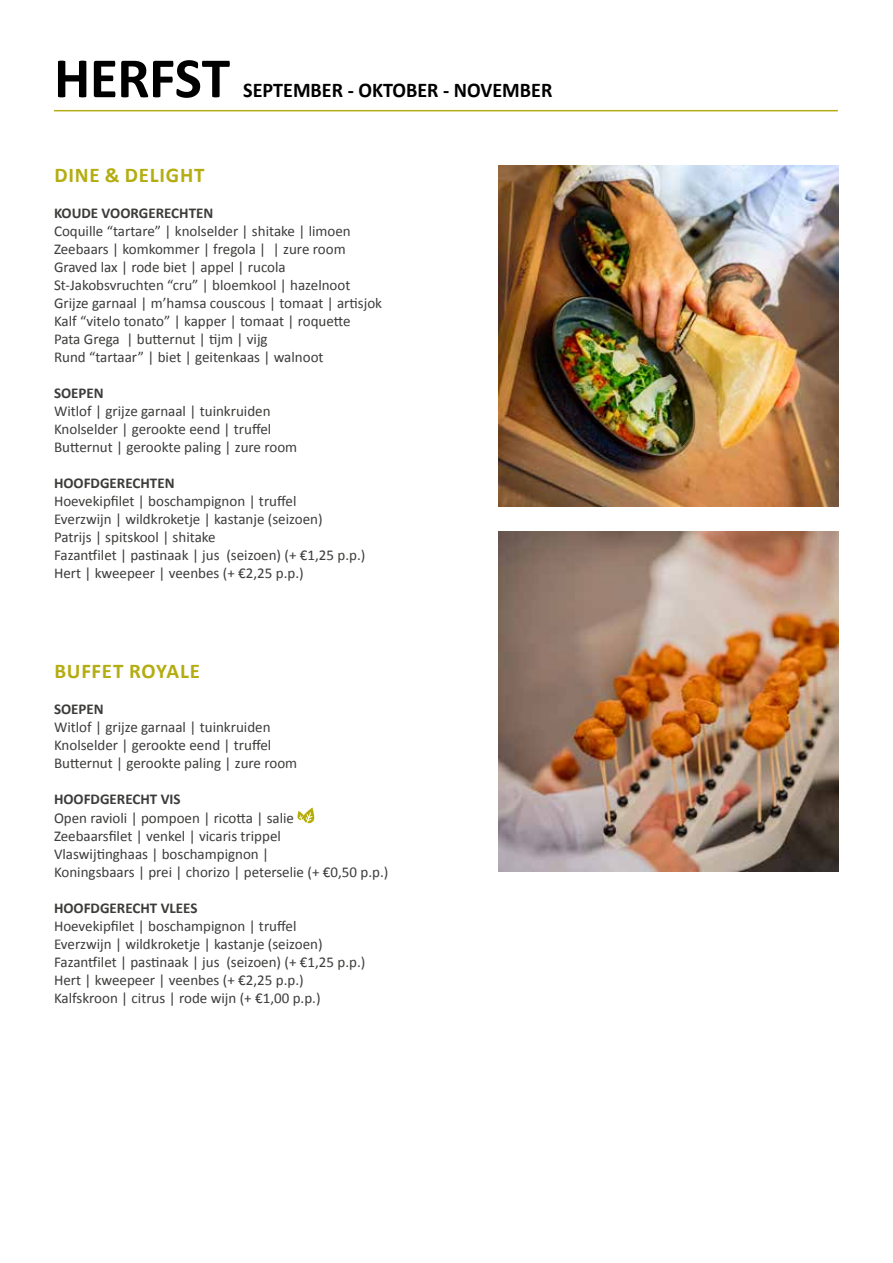
<style>
.page{position:relative;width:893px;height:1263px;background:#fff}
.page>*{position:absolute;margin:0;border:0;box-sizing:border-box;transform-origin:0 0}
.t1{font:700 57.6px "Calibri";letter-spacing:-.01em;color:#000}
.t2{font:700 21px "Calibri";color:#000;scale:.96 1}
.t3{font:700 21px "Calibri";letter-spacing:.035em;color:#b4ad11}
.t4{font:15px/18px "Calibri";color:#3c3c3b}
.t5{font:700 15px "Calibri";color:#3c3c3b}
</style>
<div class="page">
<svg style="left:297px;top:807px;width:17px;height:16px"></svg>
<hr style="left:54px;top:110px;width:784px;height:1px;background:#b4ad11">
<img style="left:499px;top:166px;width:340px;height:340px">
<img style="left:499px;top:531px;width:340px;height:341px">
<h1 class="t1" style="left:54px;top:55px;width:178px">HERFST</h1>
<h2 class="t2" style="left:243px;top:82px;width:324px">SEPTEMBER - OKTOBER - NOVEMBER</h2>
<h2 class="t3" style="left:54px;top:166px;width:152px">DINE &amp; DELIGHT</h2>
<p class="t5" style="left:54px;top:207px;width:161px">KOUDE VOORGERECHTEN</p>
<p class="t4" style="left:54px;top:221px;width:330px">Coquille “tartare” | knolselder | shitake | limoen Zeebaars | komkommer | fregola | | zure room Graved lax | rode biet | appel | rucola St-Jakobsvruchten “cru” | bloemkool | hazelnoot Grijze garnaal | m’hamsa couscous | tomaat | artisjok Kalf “vitelo tonato” | kapper | tomaat | roquette<br>Pata Grega | butternut | tijm | vijg<br>Rund “tartaar” | biet | geitenkaas | walnoot</p>
<p class="t5" style="left:54px;top:387px;width:51px">SOEPEN</p>
<p class="t4" style="left:54px;top:401px;width:245px">Witlof | grijze garnaal | tuinkruiden<br>Knolselder | gerookte eend | truffel<br>Butternut | gerookte paling | zure room</p>
<p class="t5" style="left:54px;top:477px;width:122px">HOOFDGERECHTEN</p>
<p class="t4" style="left:54px;top:491px;width:313px">Hoevekipfilet | boschampignon | truffel<br>Everzwijn | wildkroketje | kastanje (seizoen)<br>Patrijs | spitskool | shitake<br>Fazantfilet | pastinaak | jus (seizoen) (+ €1,25 p.p.)<br>Hert | kweepeer | veenbes (+ €2,25 p.p.)</p>
<h2 class="t3" style="left:54px;top:663px;width:147px">BUFFET ROYALE</h2>
<p class="t5" style="left:54px;top:703px;width:51px">SOEPEN</p>
<p class="t4" style="left:54px;top:718px;width:245px">Witlof | grijze garnaal | tuinkruiden<br>Knolselder | gerookte eend | truffel<br>Butternut | gerookte paling | zure room</p>
<p class="t5" style="left:54px;top:793px;width:128px">HOOFDGERECHT VIS</p>
<p class="t4" style="left:54px;top:808px;width:336px">Open ravioli | pompoen | ricotta | salie<br>Zeebaarsfilet | venkel | vicaris trippel<br>Vlaswijtinghaas | boschampignon |<br>Koningsbaars | prei | chorizo | peterselie (+ €0,50 p.p.)</p>
<p class="t5" style="left:54px;top:902px;width:145px">HOOFDGERECHT VLEES</p>
<p class="t4" style="left:54px;top:916px;width:313px">Hoevekipfilet | boschampignon | truffel<br>Everzwijn | wildkroketje | kastanje (seizoen)<br>Fazantfilet | pastinaak | jus (seizoen) (+ €1,25 p.p.)<br>Hert | kweepeer | veenbes (+ €2,25 p.p.)<br>Kalfskroon | citrus | rode wijn (+ €1,00 p.p.)</p>
</div>
